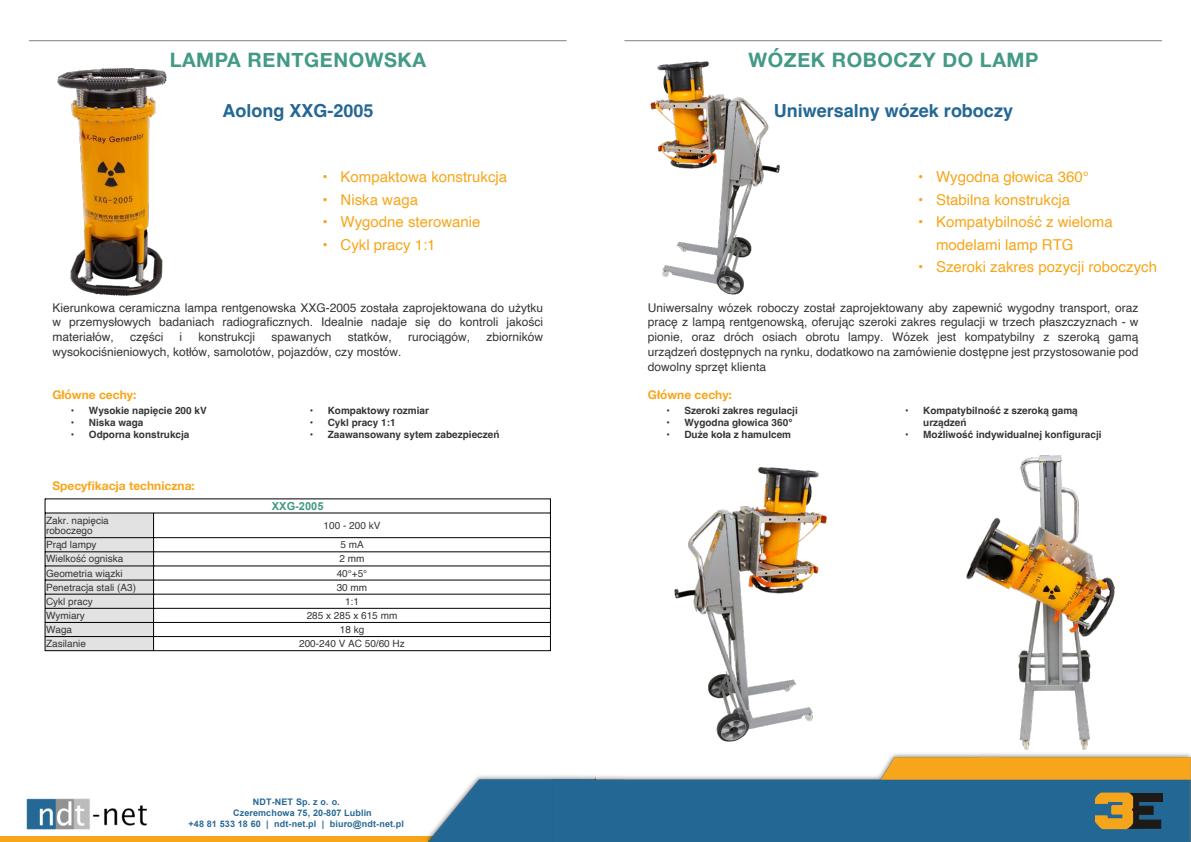
<style>
.page{position:relative;width:1191px;height:842px;background:#fff}
.page>*{position:absolute;margin:0;border:0;box-sizing:border-box;transform-origin:0 0}
.t1{font:700 19.9px "Helvetica Neue";letter-spacing:.03em;color:#439a86}
.t2{font:700 18px "Helvetica";color:#236895}
.t3{font:15px/22.5px "Helvetica";color:#f7a61b}
.t4{font:12px/14.8px "Helvetica";color:#363636;text-align:justify}
.t5{font:700 12px "Helvetica Neue";color:#f7a61b}
.t6{font:700 11px "Arial";color:#439a86}
.t7{font:700 10px/12px "Helvetica";color:#363636}
.t8{font:10px/9.8px "Helvetica";color:#363636}
.t9{font:700 9px "Arial";letter-spacing:.015em;color:#276996}
</style>
<div class="page">
<div style="left:45px;top:513px;width:109px;height:138px;background:#e2e2e2"></div>
<hr style="left:45px;top:499px;width:1px;height:152px;background:#000">
<hr style="left:550px;top:499px;width:1px;height:152px;background:#000">
<hr style="left:153px;top:513px;width:1px;height:138px;background:#000">
<hr style="left:45px;top:499px;width:505px;height:1px;background:#000">
<hr style="left:45px;top:513px;width:505px;height:1px;background:#000">
<hr style="left:45px;top:537px;width:505px;height:1px;background:#000">
<hr style="left:45px;top:552px;width:505px;height:1px;background:#000">
<hr style="left:45px;top:566px;width:505px;height:1px;background:#000">
<hr style="left:45px;top:580px;width:505px;height:1px;background:#000">
<hr style="left:45px;top:594px;width:505px;height:1px;background:#000">
<hr style="left:45px;top:608px;width:505px;height:1px;background:#000">
<hr style="left:45px;top:622px;width:505px;height:1px;background:#000">
<hr style="left:45px;top:636px;width:505px;height:1px;background:#000">
<hr style="left:45px;top:650px;width:505px;height:1px;background:#000">
<div style="left:0;top:836px;width:595px;height:6px;background:#f7a61b"></div>
<img style="left:26px;top:798px;width:121px;height:31px">
<hr style="left:29px;top:40px;width:537px;height:1px;background:#808080">
<img style="left:426px;top:775px;width:169px;height:67px">
<hr style="left:625px;top:40px;width:536px;height:1px;background:#808080">
<img style="left:595px;top:753px;width:596px;height:89px">
<div style="left:1128px;top:806px;width:25px;height:9px;background:#1c1917;border:1px solid #1c1917"></div>
<div style="left:1126px;top:820px;width:35px;height:9px;background:#1c1917;border:1px solid #1c1917"></div>
<svg style="left:1133px;top:801px;width:6px;height:27px"></svg>
<div style="left:1128px;top:793px;width:34px;height:8px;background:#1c1917"></div>
<svg style="left:1095px;top:792px;width:38px;height:37px"></svg>
<img style="left:650px;top:61px;width:130px;height:234px">
<img style="left:958px;top:455px;width:162px;height:304px">
<img style="left:666px;top:467px;width:171px;height:292px">
<img style="left:57px;top:68px;width:110px;height:228px">
<h1 class="t1" style="left:170px;top:47px;width:258px">LAMPA RENTGENOWSKA</h1>
<h2 class="t2" style="left:222px;top:103px;width:153px">Aolong XXG-2005</h2>
<p class="t3" style="left:322px;top:167px;width:186px">• Kompaktowa konstrukcja</p>
<p class="t3" style="left:322px;top:189px;width:97px">• Niska waga</p>
<p class="t3" style="left:322px;top:212px;width:160px">• Wygodne sterowanie</p>
<p class="t3" style="left:322px;top:234px;width:115px">• Cykl pracy 1:1</p>
<p class="t4" style="left:52px;top:301px;width:492px">Kierunkowa ceramiczna lampa rentgenowska XXG-2005 została zaprojektowana do użytku w przemysłowych badaniach radiograficznych. Idealnie nadaje się do kontroli jakości materiałów,</p>
<p class="t4" style="left:130px;top:330px;width:35px">części</p>
<p class="t4" style="left:180px;top:330px;width:4px">i</p>
<p class="t4" style="left:198px;top:330px;width:58px">konstrukcji</p>
<p class="t4" style="left:271px;top:330px;width:62px">spawanych</p>
<p class="t4" style="left:348px;top:330px;width:46px">statków,</p>
<p class="t4" style="left:408px;top:330px;width:64px">rurociągów,</p>
<p class="t4" style="left:486px;top:330px;width:58px">zbiorników</p>
<p class="t4" style="left:52px;top:345px;width:350px">wysokociśnieniowych, kotłów, samolotów, pojazdów, czy mostów.</p>
<p class="t5" style="left:52px;top:387px;width:85px">Główne cechy:</p>
<p class="t7" style="left:71px;top:405px;width:137px">• Wysokie napięcie 200 kV</p>
<p class="t7" style="left:71px;top:417px;width:74px">• Niska waga</p>
<p class="t7" style="left:71px;top:429px;width:120px">• Odporna konstrukcja</p>
<p class="t5" style="left:52px;top:478px;width:144px">Specyfikacja techniczna:</p>
<p class="t7" style="left:310px;top:405px;width:121px">• Kompaktowy rozmiar</p>
<p class="t7" style="left:310px;top:417px;width:87px">• Cykl pracy 1:1</p>
<p class="t7" style="left:310px;top:429px;width:191px">• Zaawansowany sytem zabezpieczeń</p>
<p class="t6" style="left:272px;top:502px;width:53px">XXG-2005</p>
<p class="t8" style="left:46px;top:516px;width:64px">Zakr. napięcia roboczego</p>
<p class="t8" style="left:324px;top:521px;width:58px">100 - 200 kV</p>
<p class="t8" style="left:46px;top:540px;width:52px">Prąd lampy</p>
<p class="t8" style="left:340px;top:540px;width:25px">5 mA</p>
<p class="t8" style="left:46px;top:555px;width:79px">Wielkość ogniska</p>
<p class="t8" style="left:339px;top:555px;width:27px">2 mm</p>
<p class="t8" style="left:46px;top:569px;width:78px">Geometria wiązki</p>
<p class="t8" style="left:337px;top:569px;width:32px">40°+5°</p>
<p class="t8" style="left:46px;top:583px;width:92px">Penetracja stali (A3)</p>
<p class="t8" style="left:337px;top:583px;width:32px">30 mm</p>
<p class="t8" style="left:46px;top:597px;width:48px">Cykl pracy</p>
<p class="t8" style="left:345px;top:597px;width:15px">1:1</p>
<p class="t8" style="left:46px;top:611px;width:40px">Wymiary</p>
<p class="t8" style="left:307px;top:611px;width:92px">285 x 285 x 615 mm</p>
<p class="t8" style="left:46px;top:625px;width:28px">Waga</p>
<p class="t8" style="left:340px;top:625px;width:26px">18 kg</p>
<p class="t8" style="left:46px;top:639px;width:42px">Zasilanie</p>
<p class="t8" style="left:299px;top:639px;width:107px">200-240 V AC 50/60 Hz</p>
<p class="t9" style="left:253px;top:798px;width:88px">NDT-NET Sp. z o. o.</p>
<p class="t9" style="left:233px;top:809px;width:140px">Czeremchowa 75, 20-807 Lublin</p>
<p class="t9" style="left:188px;top:820px;width:217px">+48 81 533 18 60 | ndt-net.pl | biuro@ndt-net.pl</p>
<h1 class="t1" style="left:748px;top:47px;width:291px">WÓZEK ROBOCZY DO LAMP</h1>
<h2 class="t2" style="left:774px;top:103px;width:241px">Uniwersalny wózek roboczy</h2>
<p class="t3" style="left:918px;top:167px;width:172px">• Wygodna głowica 360°</p>
<p class="t3" style="left:918px;top:189px;width:154px">• Stabilna konstrukcja</p>
<p class="t3" style="left:936px;top:212px;width:178px;text-indent:-18px">• Kompatybilność z wieloma modelami lamp RTG</p>
<p class="t3" style="left:918px;top:257px;width:240px">• Szeroki zakres pozycji roboczych</p>
<p class="t4" style="left:648px;top:301px;width:492px">Uniwersalny wózek roboczy został zaprojektowany aby zapewnić wygodny transport, oraz pracę z lampą rentgenowską, oferując szeroki zakres regulacji w trzech płaszczyznach - w pionie, oraz dróch osiach obrotu lampy. Wózek jest kompatybilny z szeroką gamą urządzeń dostępnych na rynku, dodatkowo na zamówienie dostępne jest przystosowanie pod dowolny sprzęt klienta</p>
<p class="t5" style="left:648px;top:387px;width:85px">Główne cechy:</p>
<p class="t7" style="left:666px;top:405px;width:133px">• Szeroki zakres regulacji</p>
<p class="t7" style="left:666px;top:417px;width:127px">• Wygodna głowica 360°</p>
<p class="t7" style="left:666px;top:429px;width:126px">• Duże koła z hamulcem</p>
<p class="t7" style="left:923px;top:405px;width:156px;text-indent:-18px">• Kompatybilność z szeroką gamą urządzeń</p>
<p class="t7" style="left:905px;top:429px;width:198px">• Możliwość indywidualnej konfiguracji</p>
</div>
